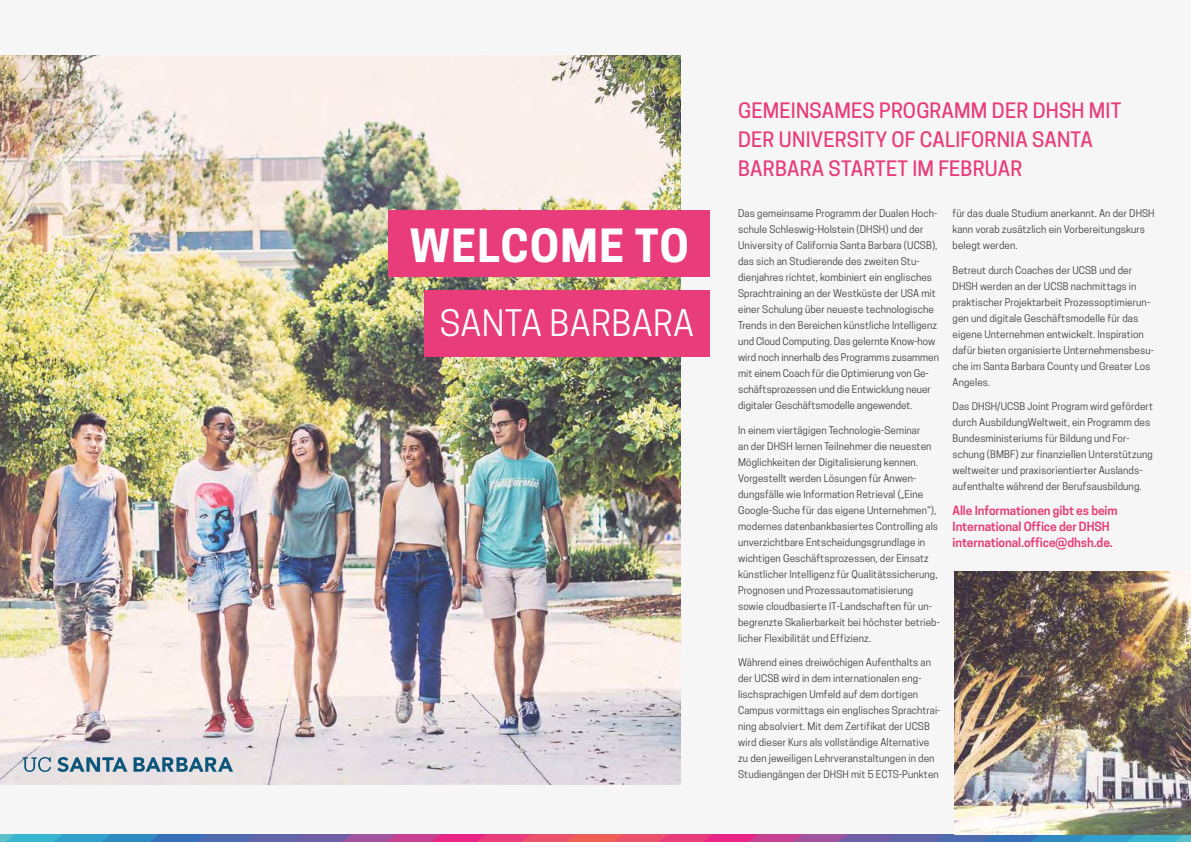
<style>
.page{position:relative;width:1191px;height:842px;background:#f6f6f6}
.page>*{position:absolute;margin:0;border:0;box-sizing:border-box;transform-origin:0 0}
.t1{font:700 43px "Cooper Hewitt";letter-spacing:.035em;color:#fff}
.t2{font:34.3px "Cooper Hewitt";letter-spacing:.005em;color:#fff}
.t3{font:500 20px/29px "Cooper Hewitt";letter-spacing:.01em;color:#e83d7a}
.t4{font:600 12px/16px "Cooper Hewitt";letter-spacing:-.005em;color:#e83d7a}
.t5{font:10px/16px "Cooper Hewitt";letter-spacing:.01em;color:#3c3c3b}
</style>
<div class="page">
<svg style="left:0;top:835px;width:1191px;height:7px;background:#8268a2"></svg>
<img style="left:0;top:55px;width:680px;height:730px">
<img style="left:954px;top:572px;width:237px;height:263px">
<div style="left:424px;top:290px;width:286px;height:67px;background:#e83d7a"></div>
<div style="left:388px;top:210px;width:322px;height:66px;background:#e83d7a"></div>
<svg style="left:133px;top:757px;width:100px;height:15px"></svg>
<svg style="left:23px;top:757px;width:28px;height:15px"></svg>
<svg style="left:57px;top:757px;width:70px;height:15px"></svg>
<h1 class="t1" style="left:410px;top:221px;width:280px">WELCOME TO</h1>
<h2 class="t2" style="left:440px;top:303px;width:256px">SANTA BARBARA</h2>
<h3 class="t3" style="left:738px;top:97px;width:385px">GEMEINSAMES PROGRAMM DER DHSH MIT<br>DER UNIVERSITY OF CALIFORNIA SANTA<br>BARBARA STARTET IM FEBRUAR</h3>
<p class="t5" style="left:738px;top:206px;width:202px">Das gemeinsame Programm der Dualen Hoch&shy;schule Schleswig-Holstein (DHSH) und der University of California Santa Barbara (UCSB), das sich an Studierende des zweiten Stu&shy;dienjahres richtet, kombiniert ein englisches Sprachtraining an der Westküste der USA mit einer Schulung über neueste technologische Trends in den Bereichen künstliche Intelligenz und Cloud Computing. Das gelernte Know-how wird noch innerhalb des Programms zusammen mit einem Coach für die Optimierung von Ge&shy;schäftsprozessen und die Entwicklung neuer digitaler Geschäftsmodelle angewendet.</p>
<p class="t5" style="left:738px;top:422px;width:203px">In einem viertägigen Technologie-Seminar<br>an der DHSH lernen Teilnehmer die neuesten Möglichkeiten der Digitalisierung kennen.<br>Vorgestellt werden Lösungen für Anwen&shy;dungsfälle wie Information Retrieval („Eine Google-Suche für das eigene Unternehmen“), modernes datenbankbasiertes Controlling als unverzichtbare Entscheidungsgrundlage in wichtigen Geschäftsprozessen, der Einsatz künstlicher Intelligenz für Qualitätssicherung, Prognosen und Prozessautomatisierung sowie cloudbasierte IT-Landschaften für un&shy;begrenzte Skalierbarkeit bei höchster betrieb&shy;licher Flexibilität und Effizienz.</p>
<p class="t5" style="left:738px;top:655px;width:204px">Während eines dreiwöchigen Aufenthalts an der UCSB wird in dem internationalen eng&shy;lischsprachigen Umfeld auf dem dortigen Campus vormittags ein englisches Sprachtrai&shy;ning absolviert. Mit dem Zertifikat der UCSB wird dieser Kurs als vollständige Alternative zu den jeweiligen Lehrveranstaltungen in den Studiengängen der DHSH mit 5 ECTS-Punkten</p>
<p class="t5" style="left:952px;top:206px;width:204px">für das duale Studium anerkannt. An der DHSH kann vorab zusätzlich ein Vorbereitungskurs belegt werden.</p>
<p class="t5" style="left:952px;top:262px;width:203px">Betreut durch Coaches der UCSB und der DHSH werden an der UCSB nachmittags in praktischer Projektarbeit Prozessoptimierun&shy;gen und digitale Geschäftsmodelle für das eigene Unternehmen entwickelt. Inspiration dafür bieten organisierte Unternehmensbesu&shy;che im Santa Barbara County und Greater Los Angeles.</p>
<p class="t5" style="left:952px;top:399px;width:202px">Das DHSH/UCSB Joint Program wird gefördert durch AusbildungWeltweit, ein Programm des Bundesministeriums für Bildung und For&shy;schung (BMBF) zur finanziellen Unterstützung weltweiter und praxisorientierter Auslands&shy;aufenthalte während der Berufsausbildung.</p>
<p class="t4" style="left:952px;top:502px;width:167px">Alle Informationen gibt es beim<br>International Office der DHSH international.office@dhsh.de.</p>
</div>
